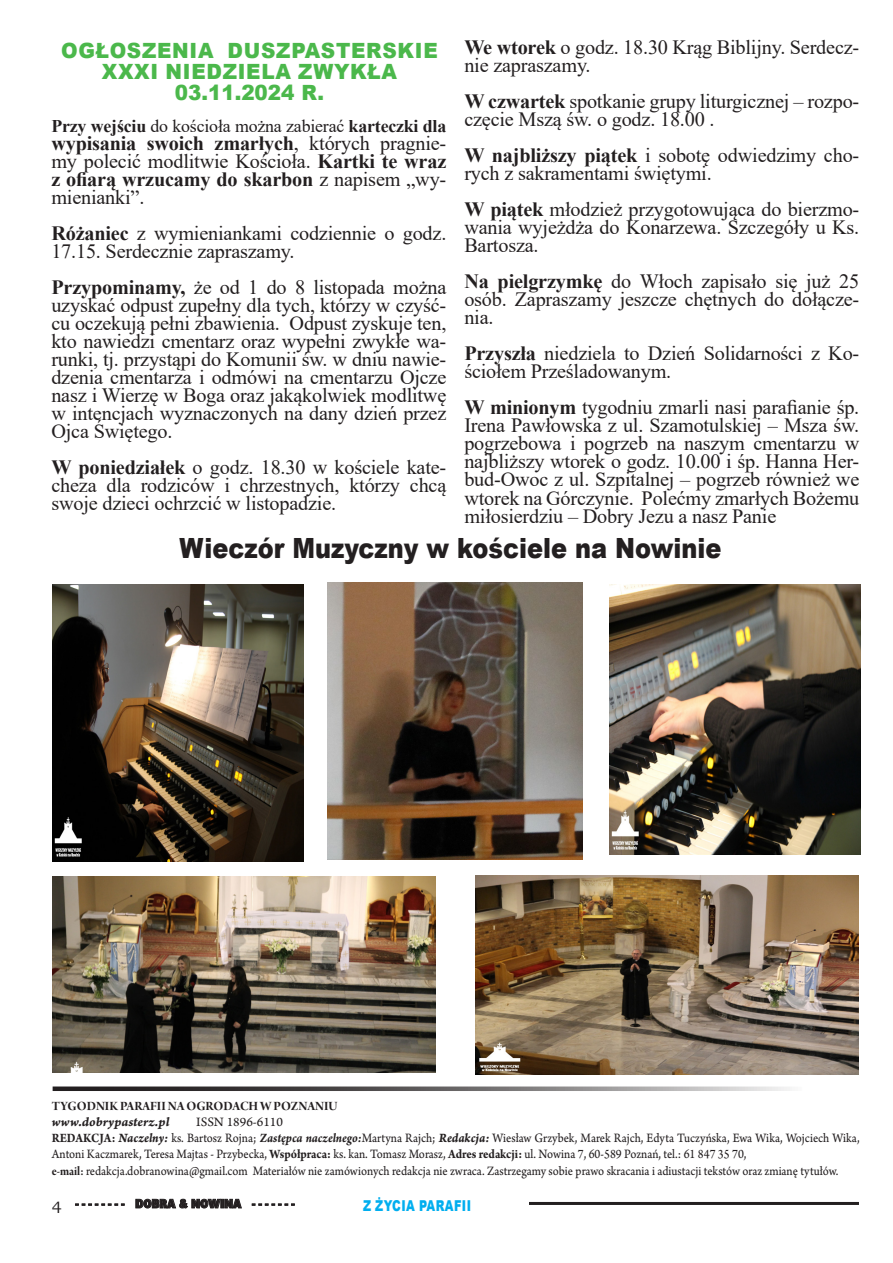
<style>
.page{position:relative;width:893px;height:1263px;background:#fff}
.page>*{position:absolute;margin:0;border:0;box-sizing:border-box;transform-origin:0 0}
.t1{font:900 27.9px "Arial";color:#231f20;scale:.86 1}
.t2{font:900 21px/21px "Arial";letter-spacing:.035em;color:#4bb84b;text-align:center;scale:.95 1}
.t3{font:20.25px/18px "Times New Roman";letter-spacing:-.01em;color:#231f20;text-align:justify}
.t4{font:700 17.85px "Times New Roman";letter-spacing:-.01em;color:#231f20}
.t5{font:900 15px "Arial";letter-spacing:.035em;color:#00aeef;scale:.75 1}
.t6{font:13.5px/16.2px "Arno Pro Sm Text";color:#231f20;scale:.9 1}
.t7{font:13.5px "Arno Pro Bold Display";color:#231f20}
.t8{font:13.5px "Arno Pro Bold Italic Caption";color:#231f20}
.t9{font:13.5px "Arno Pro Sm Text";color:#231f20}
.t10{font:900 12px "EFN Gilead";color:#231f20}
.s1{font-weight:700}
.s2{font-weight:400}
.s3{font-family:"Arno Pro";font-weight:700}
.s4{font-family:"Arno Pro Bold Italic Caption"}
.s5{font-family:"Arno Pro Bold Italic Sm Text"}
.s6{font-family:"Arno Pro Bold Display"}
.s7{font-family:"Bookman Old Style";font-weight:400;font-size:16.5px}
</style>
<div class="page">
<hr style="left:497px;top:1202px;width:362px;height:3px;background:#231f20">
<svg style="left:75px;top:1203px;width:50px;height:3px"></svg>
<svg style="left:135px;top:1198px;width:107px;height:11px"></svg>
<svg style="left:252px;top:1203px;width:43px;height:3px"></svg>
<div style="left:492px;top:1198px;width:37px;height:19px;background:#fff"></div>
<svg style="left:53px;top:1086px;width:737px;height:5px;background:#7b797a"></svg>
<img style="left:327px;top:583px;width:255px;height:276px">
<img style="left:476px;top:876px;width:383px;height:199px">
<img style="left:53px;top:585px;width:250px;height:276px">
<img style="left:609px;top:584px;width:251px;height:271px">
<img style="left:53px;top:877px;width:382px;height:195px">
<p class="t3" style="left:464px;top:38px;width:396px"><span class="s1">We wtorek</span> o godz. 18.30 Krąg Biblijny. Serdecz&shy;nie zapraszamy.</p>
<p class="t3" style="left:464px;top:92px;width:396px"><span class="s1">W czwartek</span> spotkanie grupy liturgicznej – rozpo&shy;częcie Mszą św. o godz. 18.00 .</p>
<p class="t3" style="left:464px;top:146px;width:396px"><span class="s1">W najbliższy piątek</span> i sobotę odwiedzimy cho&shy;rych z sakramentami świętymi.</p>
<p class="t3" style="left:464px;top:200px;width:396px"><span class="s1">W piątek</span> młodzież przygotowująca do bierzmo&shy;wania wyjeżdża do Konarzewa. Szczegóły u Ks.<br>Bartosza.</p>
<p class="t3" style="left:464px;top:272px;width:396px"><span class="s1">Na pielgrzymkę</span> do Włoch zapisało się już 25 osób. Zapraszamy jeszcze chętnych do dołącze&shy;nia.</p>
<p class="t3" style="left:464px;top:344px;width:396px"><span class="s1">Przyszła</span> niedziela to Dzień Solidarności z Ko&shy;ściołem Prześladowanym.</p>
<p class="t3" style="left:464px;top:398px;width:396px"><span class="s1">W minionym</span> tygodniu zmarli nasi parafianie śp.<br>Irena Pawłowska z ul. Szamotulskiej – Msza św. pogrzebowa i pogrzeb na naszym cmentarzu w najbliższy wtorek o godz. 10.00 i śp. Hanna Her&shy;bud-Owoc z ul. Szpitalnej – pogrzeb również we wtorek na Górczynie. Polećmy zmarłych Bożemu miłosierdziu – Dobry Jezu a nasz Panie</p>
<p class="t1" style="left:180px;top:528px;width:632px">Wieczór Muzyczny w kościele na Nowinie</p>
<p class="t2" style="left:61px;top:39px;width:398px">OGŁOSZENIA DUSZPASTERSKIE</p>
<p class="t2" style="left:102px;top:60px;width:312px">XXXI NIEDZIELA ZWYKŁA<br>03.11.2024 R.</p>
<p class="t4" style="left:51px;top:113px;width:396px">Przy wejściu <span class="s2">do kościoła można zabierać</span> karteczki dla</p>
<p class="t3" style="left:51px;top:134px;width:396px"><span class="s1">wypisania swoich zmarłych</span>, których pragnie&shy;my polecić modlitwie Kościoła. <span class="s1">Kartki te wraz z ofiarą wrzucamy do skarbon</span> z napisem „wy&shy;mienianki”.</p>
<p class="t3" style="left:51px;top:224px;width:396px"><span class="s1">Różaniec</span> z wymieniankami codziennie o godz.<br>17.15. Serdecznie zapraszamy.</p>
<p class="t3" style="left:51px;top:278px;width:397px"><span class="s1">Przypominamy,</span> że od 1 do 8 listopada można uzyskać odpust zupełny dla tych, którzy w czyść&shy;cu oczekują pełni zbawienia. Odpust zyskuje ten, kto nawiedzi cmentarz oraz wypełni zwykłe wa&shy;runki, tj. przystąpi do Komunii św. w dniu nawie&shy;dzenia cmentarza i odmówi na cmentarzu Ojcze nasz i Wierzę w Boga oraz jakąkolwiek modlitwę w intencjach wyznaczonych na dany dzień przez Ojca Świętego.</p>
<p class="t3" style="left:51px;top:458px;width:396px"><span class="s1">W poniedziałek</span> o godz. 18.30 w kościele kate&shy;cheza dla rodziców i chrzestnych, którzy chcą swoje dzieci ochrzcić w listopadzie.</p>
<p class="t7" style="left:52px;top:1098px;width:287px">TYGODNIK PARAFII NA OGRODACH W POZNANIU</p>
<p class="t8" style="left:52px;top:1113px;width:119px">www.dobrypasterz.pl</p>
<p class="t9" style="left:196px;top:1114px;width:88px">ISSN 1896-6110</p>
<p class="t6" style="left:52px;top:1131px;width:899px"><span class="s3">REDAKCJA:</span> <span class="s4">Naczelny:</span> ks. Bartosz Rojna; <span class="s5">Zastępca naczelnego:</span>Martyna Rajch; <span class="s4">Redakcja:</span> Wiesław Grzybek, Marek Rajch, Edyta Tuczyńska, Ewa Wika, Wojciech Wika,<br>Antoni Kaczmarek, Teresa Majtas - Przybecka, <span class="s3">Współpraca:</span> ks. kan. Tomasz Morasz, <span class="s3">Adres redakcji:</span> ul. Nowina 7, 60-589 Poznań, tel.: 61 847 35 70,</p>
<p class="t6" style="left:52px;top:1163px;width:876px"><span class="s6">e-mail:</span> redakcja.dobranowina@gmail.com Materiałów nie zamówionych redakcja nie zwraca. Zastrzegamy sobie prawo skracania i adiustacji tekstów oraz zmianę tytułów.</p>
<p class="t10" style="left:52px;top:1196px;width:244px"><span class="s7">4</span> - - - - - - - - DOBRA &amp; NOWINA - - - - - - -</p>
<p class="t5" style="left:363px;top:1195px;width:146px">Z ŻYCIA PARAFII</p>
</div>
